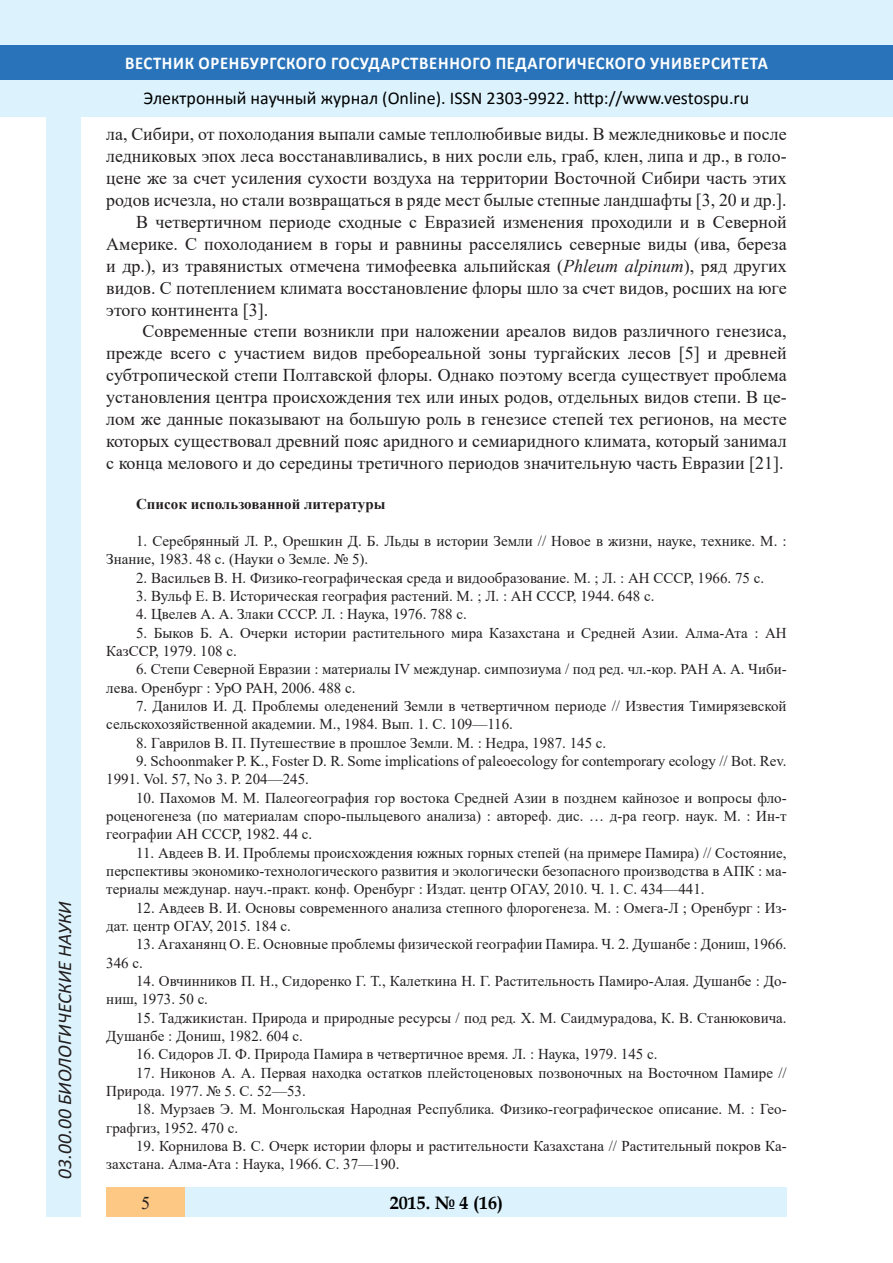
<style>
.page{position:relative;width:893px;height:1263px;background:#fff}
.page>*{position:absolute;margin:0;border:0;box-sizing:border-box;transform-origin:0 0}
.t1{font:italic 19.5px "Calibri";color:#231f20}
.Стиль2{font:18px/21.9px "Times New Roman";color:#231f20;text-align:justify}
.t2{font:18px "Calibri";color:#000}
.t3{font:700 18px "Calibri";letter-spacing:.04em;color:#fff;scale:.93 1}
.t4{font:700 18px "Book Antiqua";color:#000}
.литература{font:15px/18.3px "Times New Roman";color:#231f20}
.литература-2{font:700 15px "Times New Roman";color:#231f20}
.s1{font-style:italic}
</style>
<div class="page">
<div style="left:0;top:0;width:893px;height:116px;background:#dcf2fc"></div>
<div style="left:0;top:45px;width:893px;height:34px;background:#2873ba"></div>
<div style="left:47px;top:116px;width:34px;height:1101px;background:#dcf2fc"></div>
<div style="left:106px;top:1188px;width:681px;height:29px;background:#dcf2fc"></div>
<div style="left:106px;top:1188px;width:79px;height:29px;background:#fdc784"></div>
<h1 class="t1" style="left:51px;top:1179px;width:279px;rotate:-90deg">03.00.00 БИОЛОГИЧЕСКИЕ НАУКИ</h1>
<p class="t3" style="left:125px;top:50px;width:693px">ВЕСТНИК ОРЕНБУРГСКОГО ГОСУДАРСТВЕННОГО ПЕДАГОГИЧЕСКОГО УНИВЕРСИТЕТА</p>
<p class="t2" style="left:144px;top:85px;width:607px">Электронный научный журнал (Online). ISSN 2303-9922. http://www.vestospu.ru</p>
<p class="Стиль2" style="left:106px;top:122px;width:682px">ла, Сибири, от похолодания выпали самые теплолюбивые виды. В межледниковье и после ледниковых эпох леса восстанавливались, в них росли ель, граб, клен, липа и др., в голо&shy;цене же за счет усиления сухости воздуха на территории Восточной Сибири часть этих родов исчезла, но стали возвращаться в ряде мест былые степные ландшафты [3, 20 и др.].</p>
<p class="Стиль2" style="left:106px;top:210px;width:682px;text-indent:30px">В четвертичном периоде сходные с Евразией изменения проходили и в Северной Америке. С похолоданием в горы и равнины расселялись северные виды (ива, береза и др.), из травянистых отмечена тимофеевка альпийская (<span class="s1">Phleum alpinum</span>), ряд других видов. С потеплением климата восстановление флоры шло за счет видов, росших на юге этого континента [3].</p>
<p class="Стиль2" style="left:106px;top:320px;width:682px;text-indent:36px">Современные степи возникли при наложении ареалов видов различного генезиса, прежде всего с участием видов пребореальной зоны тургайских лесов [5] и древней субтропической степи Полтавской флоры. Однако поэтому всегда существует проблема установления центра происхождения тех или иных родов, отдельных видов степи. В це&shy;лом же данные показывают на большую роль в генезисе степей тех регионов, на месте которых существовал древний пояс аридного и семиаридного климата, который занимал с конца мелового и до середины третичного периодов значительную часть Евразии [21].</p>
<p class="литература-2" style="left:136px;top:493px;width:251px">Список использованной литературы</p>
<p class="литература" style="left:106px;top:531px;width:682px;text-indent:30px">1. Серебрянный Л. Р., Орешкин Д. Б. Льды в истории Земли // Новое в жизни, науке, технике. М. :<br>Знание, 1983. 48 с. (Науки о Земле. № 5).</p>
<p class="литература" style="left:136px;top:568px;width:630px">2. Васильев В. Н. Физико-географическая среда и видообразование. М. ; Л. : АН СССР, 1966. 75 с.</p>
<p class="литература" style="left:136px;top:586px;width:520px">3. Вульф Е. В. Историческая география растений. М. ; Л. : АН СССР, 1944. 648 с.</p>
<p class="литература" style="left:136px;top:605px;width:332px">4. Цвелев А. А. Злаки СССР. Л. : Наука, 1976. 788 с.</p>
<p class="литература" style="left:106px;top:623px;width:682px;text-indent:30px">5. Быков Б. А. Очерки истории растительного мира Казахстана и Средней Азии. Алма-Ата : АН<br>КазССР, 1979. 108 с.</p>
<p class="литература" style="left:106px;top:660px;width:682px;text-indent:30px">6. Степи Северной Евразии : материалы IV междунар. симпозиума / под ред. чл.-кор. РАН А. А. Чиби&shy;лева. Оренбург : УрО РАН, 2006. 488 с.</p>
<p class="литература" style="left:106px;top:696px;width:682px;text-indent:30px">7. Данилов И. Д. Проблемы оледенений Земли в четвертичном периоде // Известия Тимирязевской сельскохозяйственной академии. М., 1984. Вып. 1. С. 109—116.</p>
<p class="литература" style="left:136px;top:733px;width:472px">8. Гаврилов В. П. Путешествие в прошлое Земли. М. : Недра, 1987. 145 с.</p>
<p class="литература" style="left:106px;top:751px;width:682px;text-indent:30px">9. Schoonmaker P. K., Foster D. R. Some implications of paleoecology for contemporary ecology // Bot. Rev.<br>1991. Vol. 57, No 3. Р. 204—245.</p>
<p class="литература" style="left:106px;top:788px;width:682px;text-align:justify;text-indent:30px">10. Пахомов М. М. Палеогеография гор востока Средней Азии в позднем кайнозое и вопросы фло&shy;роценогенеза (по материалам споро-пыльцевого анализа) : автореф. дис. … д-ра геогр. наук. М. : Ин-т географии АН СССР, 1982. 44 с.</p>
<p class="литература" style="left:106px;top:843px;width:682px;text-align:justify;text-indent:30px">11. Авдеев В. И. Проблемы происхождения южных горных степей (на примере Памира) // Состояние, перспективы экономико-технологического развития и экологически безопасного производства в АПК : ма&shy;териалы междунар. науч.-практ. конф. Оренбург : Издат. центр ОГАУ, 2010. Ч. 1. С. 434—441.</p>
<p class="литература" style="left:106px;top:898px;width:682px;text-indent:30px">12. Авдеев В. И. Основы современного анализа степного флорогенеза. М. : Омега-Л ; Оренбург : Из&shy;дат. центр ОГАУ, 2015. 184 с.</p>
<p class="литература" style="left:106px;top:935px;width:682px;text-indent:30px">13. Агаханянц О. Е. Основные проблемы физической географии Памира. Ч. 2. Душанбе : Дониш, 1966.<br>346 с.</p>
<p class="литература" style="left:106px;top:971px;width:682px;text-indent:30px">14. Овчинников П. Н., Сидоренко Г. Т., Калеткина Н. Г. Растительность Памиро-Алая. Душанбе : До&shy;ниш, 1973. 50 с.</p>
<p class="литература" style="left:106px;top:1008px;width:682px;text-indent:30px">15. Таджикистан. Природа и природные ресурсы / под ред. Х. М. Саидмурадова, К. В. Станюковича.<br>Душанбе : Дониш, 1982. 604 с.</p>
<p class="литература" style="left:136px;top:1045px;width:523px">16. Сидоров Л. Ф. Природа Памира в четвертичное время. Л. : Наука, 1979. 145 с.</p>
<p class="литература" style="left:106px;top:1063px;width:682px;text-indent:30px">17. Никонов А. А. Первая находка остатков плейстоценовых позвоночных на Восточном Памире //<br>Природа. 1977. № 5. С. 52—53.</p>
<p class="литература" style="left:106px;top:1100px;width:682px;text-indent:30px">18. Мурзаев Э. М. Монгольская Народная Республика. Физико-географическое описание. М. : Гео&shy;графгиз, 1952. 470 с.</p>
<p class="литература" style="left:106px;top:1136px;width:682px;text-indent:30px">19. Корнилова В. С. Очерк истории флоры и растительности Казахстана // Растительный покров Ка&shy;захстана. Алма-Ата : Наука, 1966. С. 37—190.</p>
<p class="Стиль2" style="left:141px;top:1191px;width:10px">5</p>
<p class="t4" style="left:390px;top:1190px;width:115px">2015. № 4 (16)</p>
</div>
